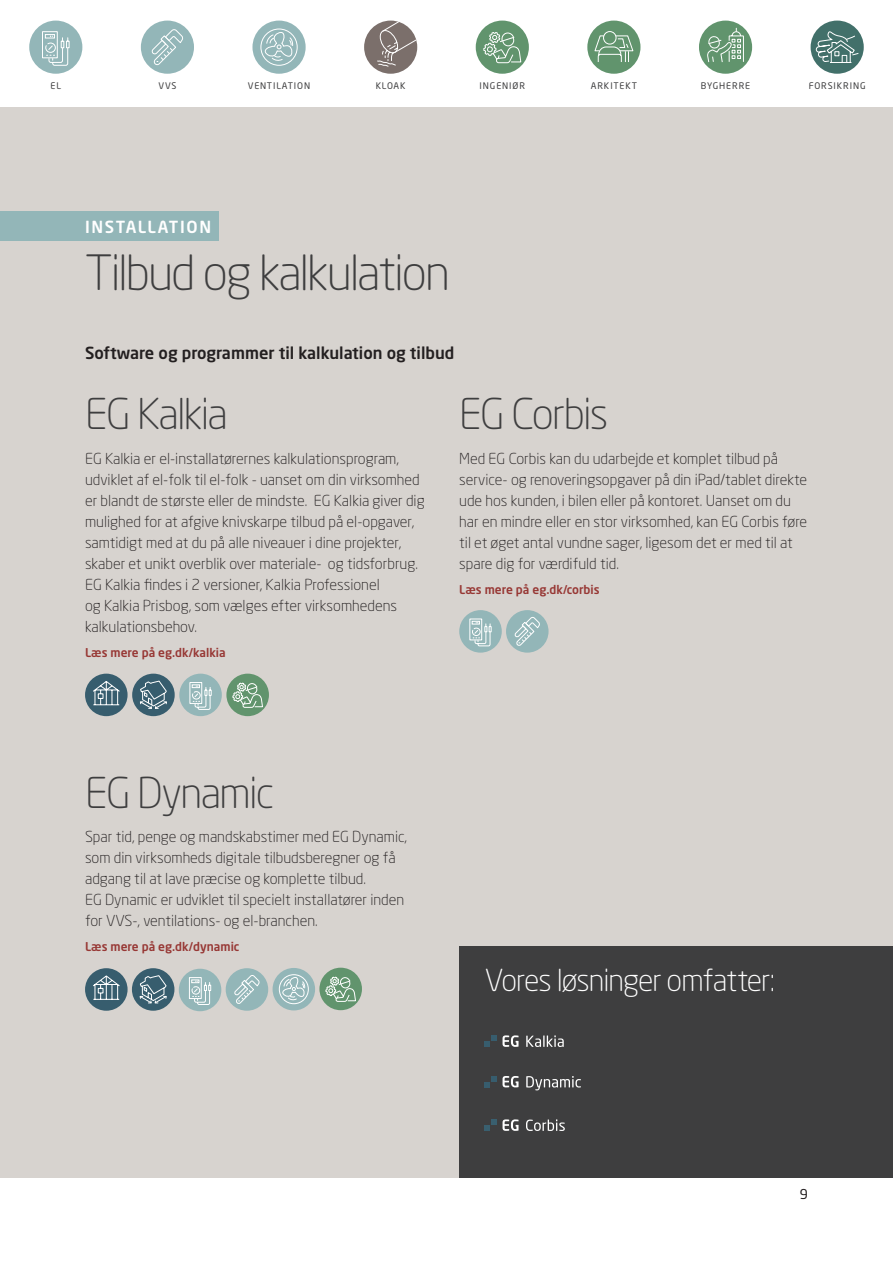
<style>
.page{position:relative;width:893px;height:1263px;background:#fff}
.page>*{position:absolute;margin:0;border:0;box-sizing:border-box;transform-origin:0 0}
.Overskrift_1{font:300 48px "Neo Sans Std";letter-spacing:-.045em;color:#3e3e3f}
.Overskrift_-_produkt{font:300 42px "Neo Sans Std";letter-spacing:-.04em;color:#3e3e3f}
.Overskrift_2{font:300 30px "Neo Sans Std";letter-spacing:-.035em;color:#fff}
.Overskrift_3{font:500 16.5px "Neo Sans Std";color:#231f20}
.Forrider{font:500 16.5px "Neo Sans Std";letter-spacing:.1em;color:#fff}
.Brødtekst{font:300 15px/21px "Neo Sans Std";color:#231f20}
.t1{font:13.5px "Neo Sans Std";color:#231f20}
.t2{font:500 12px "Neo Sans Std";color:#973734}
.t3{font:9px "Neo Sans Std";letter-spacing:.1em;color:#3e3e3f}
</style>
<div class="page">
<div style="left:0;top:0;width:893px;height:1178px;background:#d7d3cf"></div>
<div style="left:0;top:0;width:893px;height:106px;background:#fff"></div>
<div style="left:459px;top:947px;width:434px;height:231px;background:#3e3e3f"></div>
<svg style="left:485px;top:1035px;width:11px;height:12px"></svg>
<svg style="left:503px;top:1035px;width:15px;height:12px"></svg>
<svg style="left:526px;top:1035px;width:38px;height:12px"></svg>
<svg style="left:485px;top:1076px;width:11px;height:11px"></svg>
<svg style="left:503px;top:1076px;width:15px;height:11px"></svg>
<svg style="left:526px;top:1076px;width:55px;height:14px"></svg>
<svg style="left:485px;top:1119px;width:11px;height:12px"></svg>
<svg style="left:503px;top:1119px;width:15px;height:12px"></svg>
<svg style="left:526px;top:1119px;width:39px;height:12px"></svg>
<div style="left:811px;top:21px;width:53px;height:53px;background:#42706a;border-radius:50%"></div>
<svg style="left:815px;top:31px;width:44px;height:32px"></svg>
<div style="left:364px;top:21px;width:53px;height:53px;background:#7b6f6b;border-radius:50%"></div>
<svg style="left:376px;top:20px;width:41px;height:47px"></svg>
<div style="left:141px;top:21px;width:53px;height:53px;background:#93b6b8;border-radius:50%"></div>
<svg style="left:151px;top:29px;width:32px;height:36px"></svg>
<div style="left:252px;top:21px;width:54px;height:53px;background:#93b6b8;border-radius:50%"></div>
<div style="left:260px;top:29px;width:38px;height:37px;border:1px solid #fff;border-radius:50%"></div>
<svg style="left:264px;top:32px;width:30px;height:29px"></svg>
<div style="left:29px;top:21px;width:53px;height:53px;background:#93b6b8;border-radius:50%"></div>
<div style="left:42px;top:31px;width:16px;height:27px;border:1px solid #fff"></div>
<div style="left:45px;top:34px;width:10px;height:4px;border:1px solid #fff"></div>
<svg style="left:45px;top:36px;width:25px;height:30px"></svg>
<div style="left:699px;top:21px;width:53px;height:53px;background:#61946d;border-radius:50%"></div>
<svg style="left:707px;top:28px;width:37px;height:35px"></svg>
<div style="left:476px;top:21px;width:53px;height:53px;background:#61946d;border-radius:50%"></div>
<svg style="left:483px;top:21px;width:39px;height:43px"></svg>
<div style="left:587px;top:21px;width:53px;height:53px;background:#61946d;border-radius:50%"></div>
<svg style="left:594px;top:31px;width:40px;height:31px"></svg>
<div style="left:226px;top:968px;width:42px;height:43px;background:#93b6b8;border-radius:50%"></div>
<svg style="left:234px;top:975px;width:26px;height:29px"></svg>
<div style="left:506px;top:610px;width:43px;height:43px;background:#93b6b8;border-radius:50%"></div>
<svg style="left:514px;top:617px;width:26px;height:29px"></svg>
<div style="left:273px;top:968px;width:42px;height:42px;background:#93b6b8;border-radius:50%"></div>
<div style="left:279px;top:974px;width:30px;height:30px;border:1px solid #fff;border-radius:50%"></div>
<svg style="left:282px;top:977px;width:24px;height:23px"></svg>
<div style="left:179px;top:674px;width:43px;height:42px;background:#93b6b8;border-radius:50%"></div>
<div style="left:190px;top:682px;width:12px;height:22px;border:1px solid #fff"></div>
<svg style="left:192px;top:684px;width:20px;height:26px"></svg>
<div style="left:179px;top:969px;width:42px;height:42px;background:#93b6b8;border-radius:50%"></div>
<div style="left:189px;top:977px;width:13px;height:22px;border:1px solid #fff"></div>
<svg style="left:191px;top:979px;width:20px;height:26px"></svg>
<div style="left:459px;top:610px;width:43px;height:43px;background:#93b6b8;border-radius:50%"></div>
<div style="left:469px;top:619px;width:13px;height:21px;border:1px solid #fff"></div>
<svg style="left:472px;top:621px;width:20px;height:26px"></svg>
<div style="left:85px;top:674px;width:43px;height:42px;background:#375d6e;border-radius:50%"></div>
<svg style="left:93px;top:681px;width:27px;height:24px"></svg>
<div style="left:85px;top:968px;width:43px;height:43px;background:#375d6e;border-radius:50%"></div>
<svg style="left:93px;top:975px;width:27px;height:25px"></svg>
<div style="left:132px;top:674px;width:43px;height:42px;background:#375d6e;border-radius:50%"></div>
<svg style="left:140px;top:680px;width:27px;height:29px"></svg>
<div style="left:132px;top:968px;width:42px;height:43px;background:#375d6e;border-radius:50%"></div>
<svg style="left:139px;top:975px;width:28px;height:29px"></svg>
<div style="left:226px;top:674px;width:43px;height:42px;background:#61946d;border-radius:50%"></div>
<svg style="left:232px;top:674px;width:31px;height:34px"></svg>
<div style="left:319px;top:968px;width:43px;height:42px;background:#61946d;border-radius:50%"></div>
<svg style="left:325px;top:968px;width:31px;height:34px"></svg>
<div style="left:0;top:212px;width:219px;height:29px;background:#93b6b8"></div>
<p class="t3" style="left:51px;top:80px;width:12px">EL</p>
<p class="t3" style="left:158px;top:80px;width:20px">VVS</p>
<p class="t3" style="left:248px;top:80px;width:64px">VENTILATION</p>
<p class="t3" style="left:376px;top:80px;width:32px">KLOAK</p>
<p class="t3" style="left:480px;top:80px;width:47px">INGENIØR</p>
<p class="t3" style="left:591px;top:80px;width:48px">ARKITEKT</p>
<p class="t3" style="left:701px;top:80px;width:51px">BYGHERRE</p>
<p class="t3" style="left:809px;top:80px;width:58px">FORSIKRING</p>
<p class="Forrider" style="left:85px;top:216px;width:128px">INSTALLATION</p>
<p class="Overskrift_1" style="left:85px;top:244px;width:367px">Tilbud og kalkulation</p>
<p class="Overskrift_3" style="left:85px;top:342px;width:371px">Software og programmer til kalkulation og tilbud</p>
<p class="Overskrift_-_produkt" style="left:85px;top:389px;width:144px">EG Kalkia</p>
<p class="Brødtekst" style="left:85px;top:447px;width:341px">EG Kalkia er el-installatørernes kalkulationsprogram, udviklet af el-folk til el-folk - uanset om din virksomhed er blandt de største eller de mindste. EG Kalkia giver dig mulighed for at afgive knivskarpe tilbud på el-opgaver, samtidigt med at du på alle niveauer i dine projekter, skaber et unikt overblik over materiale- og tidsforbrug.<br>EG Kalkia findes i 2 versioner, Kalkia Professionel<br>og Kalkia Prisbog, som vælges efter virksomhedens kalkulationsbehov.</p>
<p class="t2" style="left:85px;top:645px;width:142px">Læs mere på eg.dk/kalkia</p>
<p class="Overskrift_-_produkt" style="left:459px;top:388px;width:151px">EG Corbis</p>
<p class="Brødtekst" style="left:459px;top:447px;width:349px">Med EG Corbis kan du udarbejde et komplet tilbud på service- og renoveringsopgaver på din iPad/tablet direkte ude hos kunden, i bilen eller på kontoret. Uanset om du har en mindre eller en stor virksomhed, kan EG Corbis føre til et øget antal vundne sager, ligesom det er med til at spare dig for værdifuld tid.</p>
<p class="t2" style="left:459px;top:582px;width:142px">Læs mere på eg.dk/corbis</p>
<p class="Overskrift_-_produkt" style="left:85px;top:767px;width:191px">EG Dynamic</p>
<p class="Brødtekst" style="left:85px;top:825px;width:324px">Spar tid, penge og mandskabstimer med EG Dynamic, som din virksomheds digitale tilbudsberegner og få adgang til at lave præcise og komplette tilbud.<br>EG Dynamic er udviklet til specielt installatører inden for VVS-, ventilations- og el-branchen.</p>
<p class="t2" style="left:85px;top:939px;width:156px">Læs mere på eg.dk/dynamic</p>
<p class="Overskrift_2" style="left:485px;top:962px;width:292px">Vores løsninger omfatter:</p>
<p class="t1" style="left:800px;top:1185px;width:10px">9</p>
</div>
